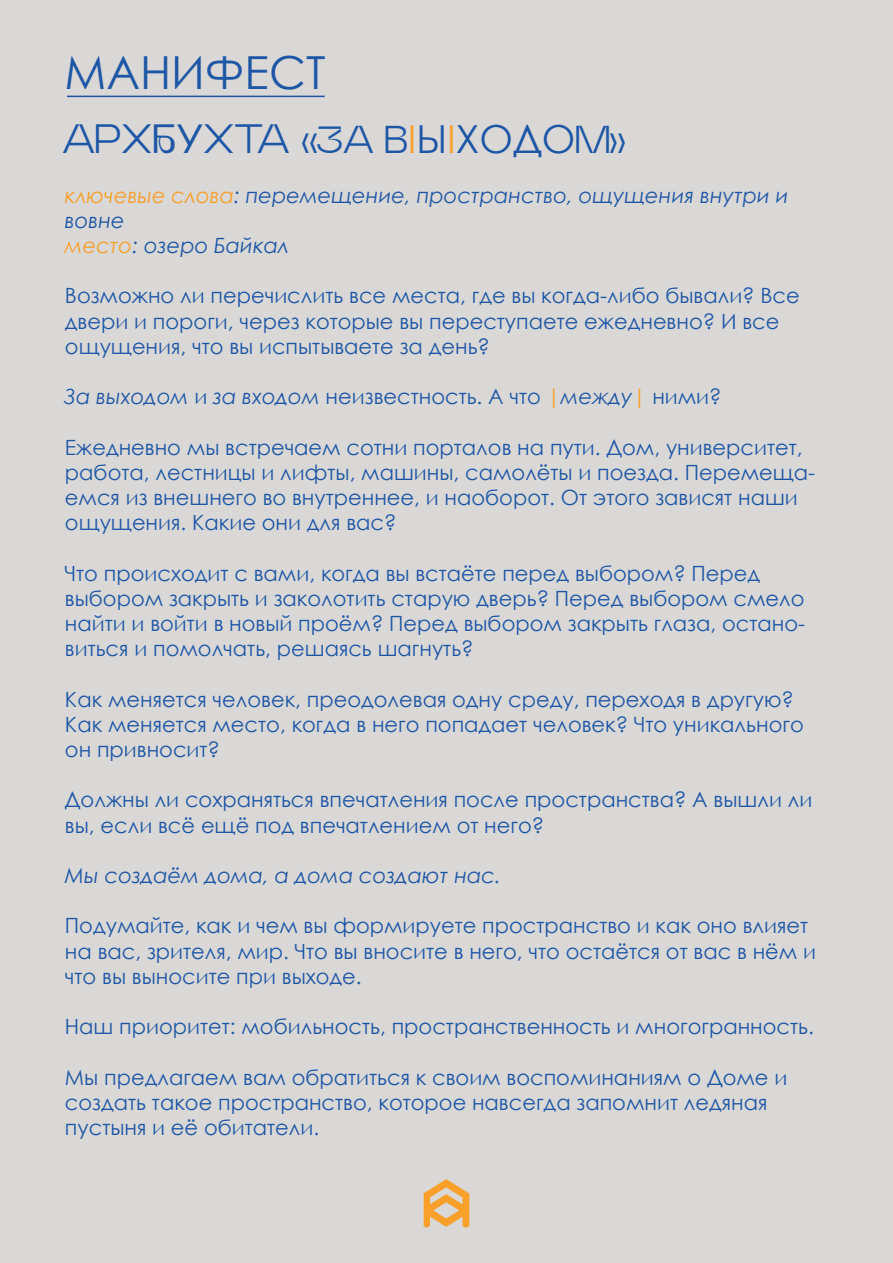
<style>
.page{position:relative;width:893px;height:1263px;background:#d9d8d6}
.page>*{position:absolute;margin:0;border:0;box-sizing:border-box;transform-origin:0 0}
.t1{font:45.6px "Century Gothic";color:#1e56a6}
.t2{font:40.8px "Neue Power";color:#1e56a6}
.t3{font:21px/25.2px "Century Gothic";color:#1e56a6}
.t4{font:italic 21px/25.2px "Century Gothic";color:#1e56a6}
.s1{font-family:"Mantra"}
.s2{font-family:"Grafita Special DEMO"}
.s3{font-family:"Century Gothic";font-size:36.75px}
.s4{font-size:37.65px}
.s5{font-size:38.7px}
.s6{font-family:"Century Gothic";font-size:38.7px;color:#f8a02a}
.s7{font-family:"Century Gothic";font-size:38.7px}
.s8{color:#f8a02a}
.s9{font-style:italic}
</style>
<div class="page">
<hr style="left:67px;top:96px;width:258px;height:1px;background:#1e56a6">
<svg style="left:424px;top:1179px;width:45px;height:49px"></svg>
<h1 class="t1" style="left:64px;top:41px;width:262px">МАНИФЕСТ</h1>
<h2 class="t2" style="left:62px;top:118px;width:565px">APX<span class="s1">Б</span><span class="s2">У</span>XTA <span class="s3">«</span><span class="s4">3</span><span class="s5">A B</span><span class="s6">I</span><span class="s7">Ы</span><span class="s6">I</span><span class="s7">XOДО</span><span class="s5">M</span><span class="s3">»</span></h2>
<p class="t4" style="left:65px;top:182px;width:725px"><span class="s8">ключевые слова</span>: перемещение, пространство, ощущения внутри и вовне<br><span class="s8">место</span>: озеро Байкал</p>
<p class="t3" style="left:65px;top:283px;width:736px">Возможно ли перечислить все места, где вы когда-либо бывали? Все двери и пороги, через которые вы переступаете ежедневно? И все ощущения, что вы испытываете за день?</p>
<p class="t3" style="left:65px;top:384px;width:658px"><span class="s9">За выходом</span> и <span class="s9">за входом</span> неизвестность. А что <span class="s8">|</span><span class="s9">между</span><span class="s8">|</span> ними?</p>
<p class="t3" style="left:65px;top:434px;width:752px">Ежедневно мы встречаем сотни порталов на пути. Дом, университет, работа, лестницы и лифты, машины, самолёты и поезда. Перемеща&shy;емся из внешнего во внутреннее, и наоборот. От этого зависят наши ощущения. Какие они для вас?</p>
<p class="t3" style="left:65px;top:560px;width:742px">Что происходит с вами, когда вы встаёте перед выбором? Перед выбором закрыть и заколотить старую дверь? Перед выбором смело найти и войти в новый проём? Перед выбором закрыть глаза, остано&shy;виться и помолчать, решаясь шагнуть?</p>
<p class="t3" style="left:65px;top:686px;width:740px">Как меняется человек, преодолевая одну среду, переходя в другую?<br>Как меняется место, когда в него попадает человек? Что уникального он привносит?</p>
<p class="t3" style="left:65px;top:787px;width:749px">Должны ли сохраняться впечатления после пространства? А вышли ли вы, если всё ещё под впечатлением от него?</p>
<p class="t4" style="left:65px;top:862px;width:437px">Мы создаём дома, а дома создают нас.</p>
<p class="t3" style="left:65px;top:913px;width:753px">Подумайте, как и чем вы формируете пространство и как оно влияет на вас, зрителя, мир. Что вы вносите в него, что остаётся от вас в нём и что вы выносите при выходе.</p>
<p class="t3" style="left:65px;top:1014px;width:750px">Наш приоритет: мобильность, пространственность и многогранность.</p>
<p class="t3" style="left:65px;top:1064px;width:724px">Мы предлагаем вам обратиться к своим воспоминаниям о Доме и создать такое пространство, которое навсегда запомнит ледяная пустыня и её обитатели.</p>
</div>
